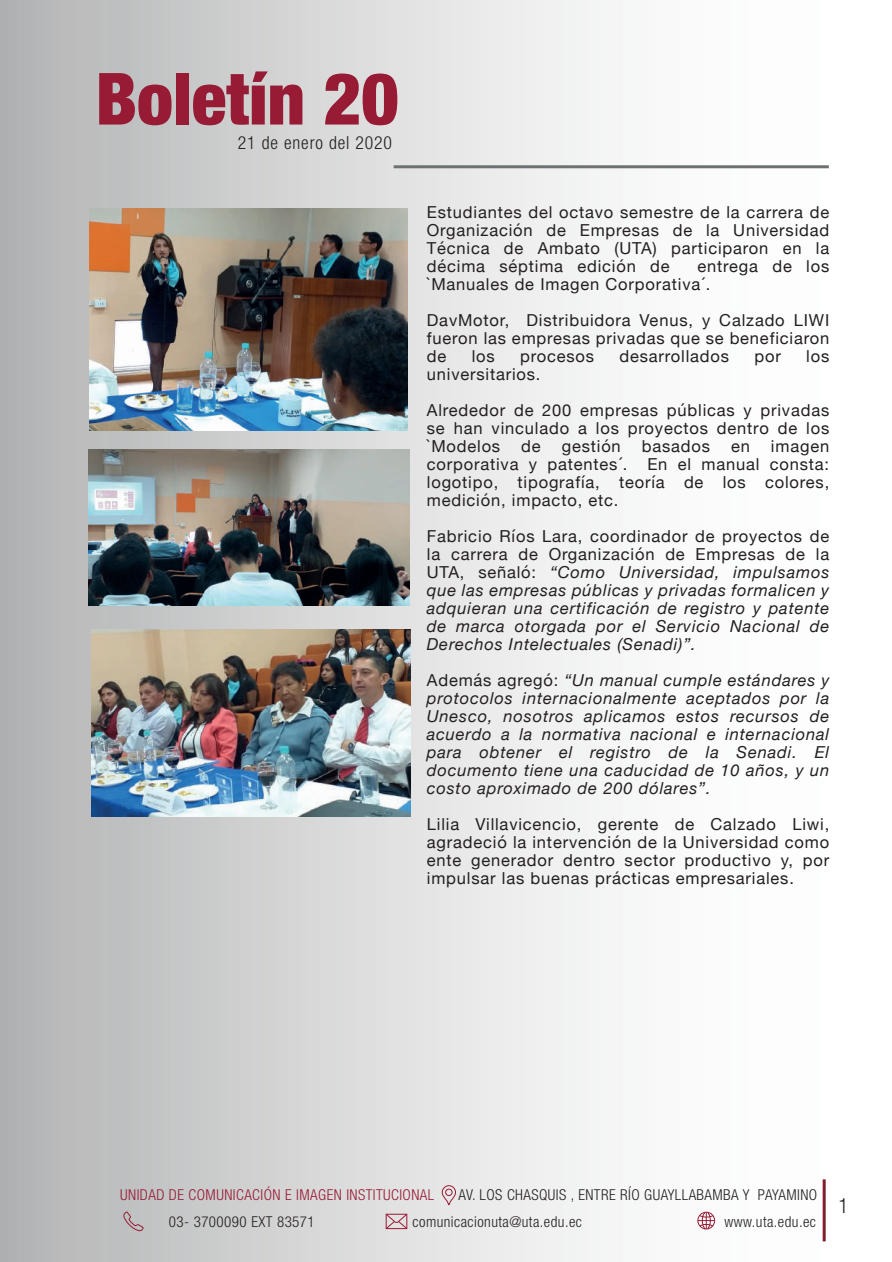
<style>
.page{position:relative;width:892px;height:1262px;background:#fff}
.page>*{position:absolute;margin:0;border:0;box-sizing:border-box;transform-origin:0 0}
.t1{font:900 condensed 72px "Helvetica Neue";color:#971b34}
.t2{font:300 condensed 21px "Helvetica Neue LT Pro";color:#231f20}
.t3{font:300 condensed 18px "Helvetica Neue LT Pro";letter-spacing:.05em;color:#231f20}
.t4{font:16.5px/18px "Helvetica Neue";letter-spacing:.05em;color:#231f20;text-align:justify}
.t5{font:italic 16.5px/18px "Helvetica Neue";letter-spacing:.05em;color:#231f20;text-align:justify}
.t6{font:300 condensed 15px "Helvetica Neue LT Pro";letter-spacing:.03em;color:#231f20}
.t7{font:300 condensed 15px "Helvetica Neue LT Pro";letter-spacing:.03em;color:#971b34}
.s1{font-style:normal}
</style>
<div class="page">
<div style="left:0;top:0;width:891px;height:1261px;background:linear-gradient(to right,#b7b8b9,#fff)"></div>
<hr style="left:393px;top:165px;width:435px;height:3px;background:#6d7172">
<hr style="left:822px;top:1179px;width:3px;height:62px;background:#fff">
<svg style="left:385px;top:1213px;width:22px;height:16px"></svg>
<svg style="left:123px;top:1210px;width:21px;height:21px"></svg>
<svg style="left:697px;top:1211px;width:17px;height:18px"></svg>
<svg style="left:441px;top:1184px;width:15px;height:21px"></svg>
<img style="left:88px;top:449px;width:321px;height:156px">
<img style="left:89px;top:208px;width:318px;height:222px">
<img style="left:91px;top:629px;width:319px;height:187px">
<h1 class="t1" style="left:95px;top:40px;width:304px">Boletín 20</h1>
<p class="t3" style="left:238px;top:133px;width:156px">21 de enero del 2020</p>
<p class="t4" style="left:426px;top:204px;width:404px">Estudiantes del octavo semestre de la carrera de Organización de Empresas de la Universidad Técnica de Ambato (UTA) participaron en la décima séptima edición de</p>
<p class="t4" style="left:426px;top:258px;width:404px;text-indent:270px">entrega de los `Manuales de Imagen Corporativa´.</p>
<p class="t4" style="left:426px;top:312px;width:404px">DavMotor, Distribuidora Venus, y Calzado LIWI fueron las empresas privadas que se beneficiaron de</p>
<p class="t4" style="left:471px;top:348px;width:25px">los</p>
<p class="t4" style="left:520px;top:348px;width:75px">procesos</p>
<p class="t4" style="left:619px;top:348px;width:111px">desarrollados</p>
<p class="t4" style="left:754px;top:348px;width:28px">por</p>
<p class="t4" style="left:805px;top:348px;width:25px">los</p>
<p class="t4" style="left:426px;top:357px;width:404px;line-height:36px">universitarios.<br>Alrededor de 200 empresas públicas y privadas</p>
<p class="t4" style="left:426px;top:420px;width:403px">se han vinculado a los proyectos dentro de los `Modelos</p>
<p class="t4" style="left:521px;top:438px;width:21px">de</p>
<p class="t4" style="left:561px;top:438px;width:61px">gestión</p>
<p class="t4" style="left:641px;top:438px;width:70px">basados</p>
<p class="t4" style="left:730px;top:438px;width:20px">en</p>
<p class="t4" style="left:426px;top:438px;width:403px;text-indent:344px">imagen corporativa y patentes´. En el manual consta: logotipo, tipografía, teoría de los colores, medición, impacto, etc.</p>
<p class="t5" style="left:426px;top:528px;width:404px"><span class="s1">Fabricio Ríos Lara, coordinador de proyectos de la carrera de Organización de Empresas de la UTA, señaló:</span> “Como Universidad, impulsamos que las empresas públicas y privadas formalicen y adquieran una certificación de registro y patente de marca otorgada por el Servicio Nacional de Derechos Intelectuales (Senadi)”.</p>
<p class="t5" style="left:426px;top:672px;width:404px"><span class="s1">Además agregó:</span> “Un manual cumple estándares y protocolos internacionalmente aceptados por la Unesco, nosotros aplicamos estos recursos de acuerdo a la normativa nacional e internacional para obtener el registro de la Senadi. El documento tiene una caducidad de 10 años, y un costo aproximado de 200 dólares”.</p>
<p class="t4" style="left:426px;top:816px;width:404px">Lilia Villavicencio, gerente de Calzado Liwi, agradeció la intervención de la Universidad como ente generador dentro sector productivo y, por impulsar las buenas prácticas empresariales.</p>
<p class="t7" style="left:120px;top:1186px;width:315px">UNIDAD DE COMUNICACIÓN E IMAGEN INSTITUCIONAL</p>
<p class="t6" style="left:458px;top:1186px;width:360px">AV. LOS CHASQUIS , ENTRE RÍO GUAYLLABAMBA Y PAYAMINO</p>
<p class="t6" style="left:169px;top:1213px;width:147px">03- 3700090 EXT 83571</p>
<p class="t6" style="left:412px;top:1213px;width:171px">comunicacionuta@uta.edu.ec</p>
<p class="t6" style="left:724px;top:1213px;width:93px">www.uta.edu.ec</p>
<p class="t2" style="left:838px;top:1193px;width:12px">1</p>
</div>
